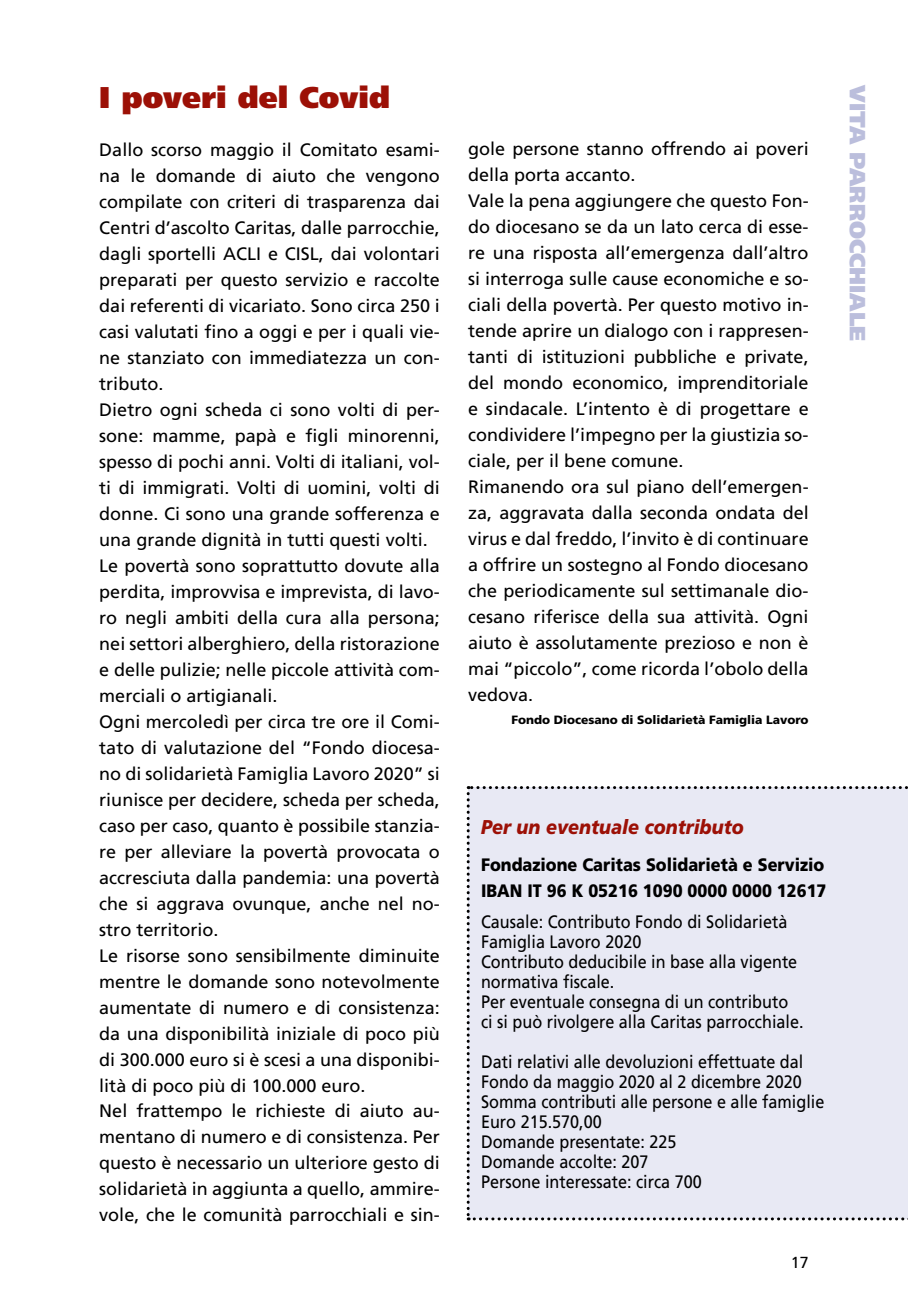
<style>
.page{position:relative;width:908px;height:1304px;background:#fff}
.page>*{position:absolute;margin:0;border:0;box-sizing:border-box;transform-origin:0 0}
.t1{font:900 30px "Frutiger";color:#9c1006}
.t2{font:900 22px "Frutiger";color:#bbbedc}
.t3{font:italic 900 20px "Frutiger";color:#9c1006;scale:.9 1}
.t4{font:18px/26px "Frutiger";color:#000}
.t5{font:18px/20px "Frutiger";color:#000;scale:.9 1}
.t6{font:900 18px/25.6px "Frutiger";color:#000;scale:.9 1}
.t7{font:16px "Frutiger";color:#000}
.t8{font:900 12px "Frutiger";color:#000}
</style>
<div class="page">
<div style="left:466px;top:786px;width:442px;height:434px;background:#e8e9f4"></div>
<h1 class="t1" style="left:99px;top:79px;width:292px">I poveri del Covid</h1>
<p class="t4" style="left:99px;top:136px;width:342px;text-align:justify">Dallo scorso maggio il Comitato esami&shy;na le domande di aiuto che vengono compilate con criteri di trasparenza dai Centri d’ascolto Caritas, dalle parrocchie, dagli sportelli ACLI</p>
<p class="t4" style="left:99px;top:240px;width:342px;text-indent:169px">e CISL, dai volontari preparati per questo servizio e raccolte dai referenti di vicariato. Sono circa 250 i casi valutati fino a oggi e per i quali vie&shy;ne stanziato con immediatezza un con&shy;tributo.<br>Dietro ogni scheda ci sono volti di per&shy;sone: mamme, papà e figli minorenni, spesso di pochi anni. Volti di italiani, vol&shy;ti di immigrati. Volti di uomini, volti di donne. Ci sono una grande sofferenza e una grande dignità in tutti questi volti.<br>Le povertà sono soprattutto dovute alla perdita, improvvisa e imprevista, di lavo&shy;ro negli ambiti della cura alla persona; nei settori alberghiero, della ristorazione e delle pulizie; nelle piccole attività com&shy;merciali o artigianali.<br>Ogni mercoledì per circa tre ore il Comi&shy;tato di valutazione del “Fondo diocesa&shy;no di solidarietà Famiglia Lavoro 2020” si riunisce per decidere, scheda per scheda, caso per caso, quanto è possibile stanzia&shy;re per alleviare la povertà provocata o accresciuta dalla pandemia: una povertà che si aggrava ovunque, anche nel no&shy;stro territorio.<br>Le risorse sono sensibilmente diminuite mentre le domande sono notevolmente aumentate di numero e di consistenza: da una disponibilità iniziale di poco più di 300.000 euro si è scesi a una disponibi&shy;lità di poco più di 100.000 euro.<br>Nel frattempo le richieste di aiuto au&shy;mentano di numero e di consistenza. Per questo è necessario un ulteriore gesto di solidarietà in aggiunta a quello, ammire&shy;vole, che le comunità parrocchiali e sin-</p>
<p class="t4" style="left:468px;top:136px;width:342px">gole persone stanno offrendo ai poveri della porta accanto.<br>Vale la pena aggiungere che questo Fon&shy;do diocesano se da un lato cerca di esse&shy;re una risposta all’emergenza dall’altro si interroga sulle cause economiche e so&shy;ciali della povertà. Per questo motivo in&shy;tende aprire un dialogo con i rappresen&shy;tanti di istituzioni pubbliche e private, del mondo economico, imprenditoriale e sindacale. L’intento è di progettare e condividere l’impegno per la giustizia so&shy;ciale, per il bene comune.<br>Rimanendo ora sul piano dell’emergen&shy;za, aggravata dalla seconda ondata del virus e dal freddo, l’invito è di continuare a offrire un sostegno al Fondo diocesano che periodicamente sul settimanale dio&shy;cesano riferisce della sua attività. Ogni aiuto è assolutamente prezioso e non è mai “piccolo”, come ricorda l’obolo della vedova.</p>
<p class="t8" style="left:511px;top:712px;width:299px">Fondo Diocesano di Solidarietà Famiglia Lavoro</p>
<p class="t2" style="left:870px;top:85px;width:258px;rotate:90deg">vita parrocchiale</p>
<p class="t3" style="left:481px;top:815px;width:293px">Per un eventuale contributo</p>
<p class="t6" style="left:481px;top:852px;width:385px">Fondazione Caritas Solidarietà e Servizio<br>IBAN IT 96 K 05216 1090 0000 0000 12617</p>
<p class="t5" style="left:481px;top:912px;width:360px">Causale: Contributo Fondo di Solidarietà Famiglia Lavoro 2020<br>Contributo deducibile in base alla vigente normativa fiscale.<br>Per eventuale consegna di un contributo ci si può rivolgere alla Caritas parrocchiale.</p>
<p class="t5" style="left:481px;top:1052px;width:383px">Dati relativi alle devoluzioni effettuate dal<br>Fondo da maggio 2020 al 2 dicembre 2020<br>Somma contributi alle persone e alle famiglie<br>Euro 215.570,00<br>Domande presentate: 225<br>Domande accolte: 207<br>Persone interessate: circa 700</p>
<p class="t7" style="left:790px;top:1253px;width:19px">17</p>
</div>
